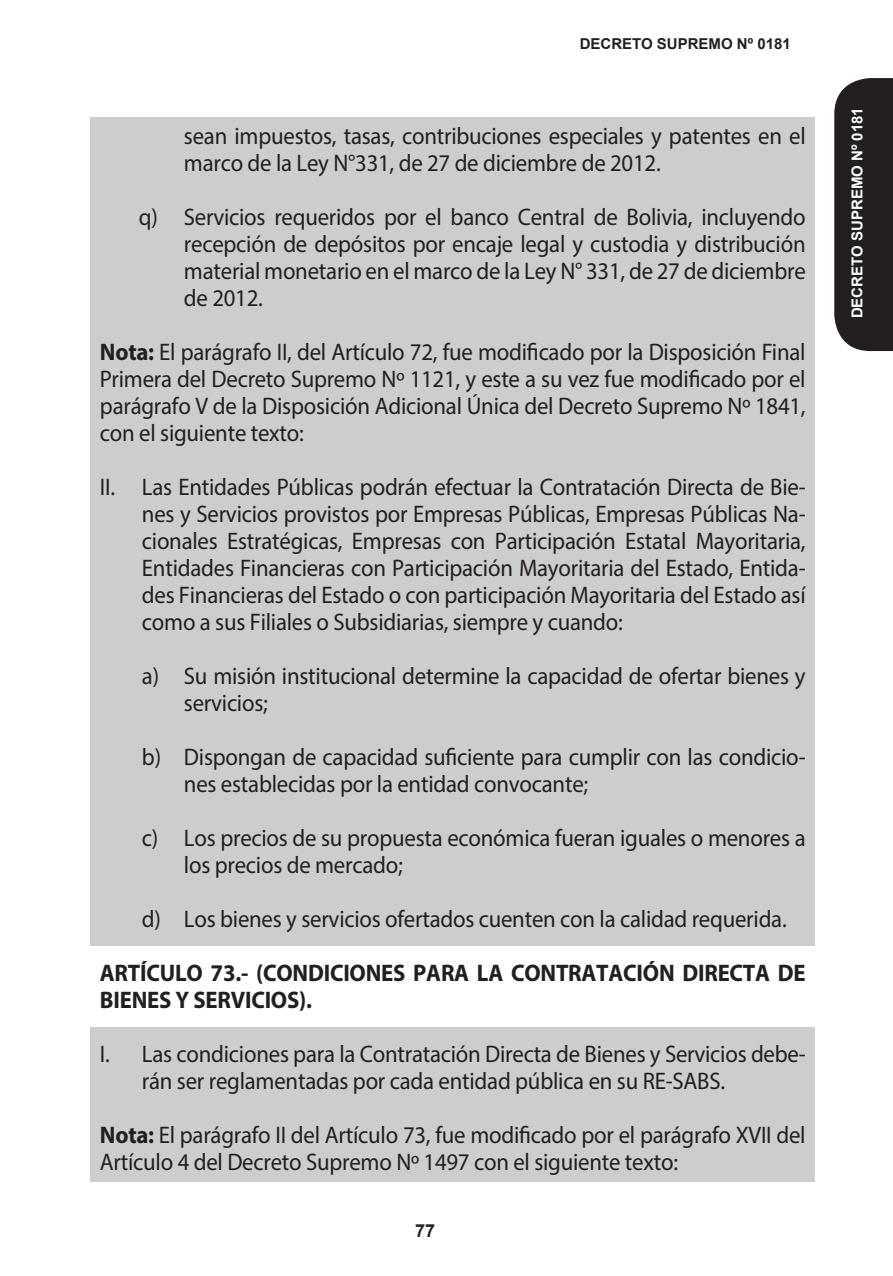
<style>
.page{position:relative;width:893px;height:1276px;background:#fff}
.page>*{position:absolute;margin:0;border:0;box-sizing:border-box;transform-origin:0 0}
.t1{font:24px/27px "Myriad Pro";letter-spacing:-.01em;color:#231f20;scale:.95 1}
.t2{font:700 24px/27px "Myriad Pro";letter-spacing:-.01em;color:#231f20;scale:.95 1}
.t3{font:700 18px "Arial";color:#231f20}
.t4{font:700 15px "Arial";color:#231f20}
.t5{font:700 15px "Arial";color:#fff}
.s1{font-weight:700}
</style>
<div class="page">
<div style="left:834px;top:78px;width:59px;height:273px;background:#231f20"></div>
<div style="left:90px;top:117px;width:725px;height:829px;background:#cccdcf"></div>
<div style="left:90px;top:1027px;width:725px;height:154px;background:#cccdcf"></div>
<p class="t4" style="left:580px;top:34px;width:213px">DECRETO SUPREMO Nº 0181</p>
<p class="t1" style="left:184px;top:122px;width:656px">sean impuestos, tasas, contribuciones especiales y patentes en el marco de la Ley N°331, de 27 de diciembre de 2012.</p>
<p class="t1" style="left:184px;top:203px;width:656px;text-align:justify;text-indent:-45px">q) Servicios requeridos por el banco Central de Bolivia, incluyendo recepción de depósitos por encaje legal y custodia y distribución material monetario en el marco de la Ley N° 331, de 27 de diciembre de 2012.</p>
<p class="t1" style="left:100px;top:338px;width:744px;text-align:justify"><span class="s1">Nota:</span> El parágrafo II, del Artículo 72, fue modificado por la Disposición Final Primera del Decreto Supremo Nº 1121, y este a su vez fue modificado por el parágrafo V de la Disposición Adicional Única del Decreto Supremo Nº 1841, con el siguiente texto:</p>
<p class="t1" style="left:142px;top:473px;width:700px;text-align:justify;text-indent:-42px">II. Las Entidades Públicas podrán efectuar la Contratación Directa de Bie&shy;nes y Servicios provistos por Empresas Públicas, Empresas Públicas Na&shy;cionales Estratégicas, Empresas con Participación Estatal Mayoritaria, Entidades Financieras con Participación Mayoritaria del Estado, Entida&shy;des Financieras del Estado o con participación Mayoritaria del Estado así como a sus Filiales o Subsidiarias, siempre y cuando:</p>
<p class="t1" style="left:184px;top:662px;width:656px;text-indent:-42px">a) Su misión institucional determine la capacidad de ofertar bienes y servicios;</p>
<p class="t1" style="left:184px;top:743px;width:656px;text-indent:-42px">b) Dispongan de capacidad suficiente para cumplir con las condicio&shy;nes establecidas por la entidad convocante;</p>
<p class="t1" style="left:184px;top:824px;width:656px;text-indent:-42px">c) Los precios de su propuesta económica fueran iguales o menores a los precios de mercado;</p>
<p class="t1" style="left:142px;top:905px;width:680px">d) Los bienes y servicios ofertados cuenten con la calidad requerida.</p>
<p class="t2" style="left:100px;top:958px;width:744px">ARTÍCULO 73.- (CONDICIONES PARA LA CONTRATACIÓN DIRECTA DE<br>BIENES Y SERVICIOS).</p>
<p class="t1" style="left:142px;top:1040px;width:700px;text-indent:-42px">I. Las condiciones para la Contratación Directa de Bienes y Servicios debe&shy;rán ser reglamentadas por cada entidad pública en su RE-SABS.</p>
<p class="t1" style="left:100px;top:1121px;width:744px"><span class="s1">Nota:</span> El parágrafo II del Artículo 73, fue modificado por el parágrafo XVII del<br>Artículo 4 del Decreto Supremo Nº 1497 con el siguiente texto:</p>
<p class="t3" style="left:415px;top:1219px;width:22px">77</p>
<p class="t5" style="left:847px;top:318px;width:213px;rotate:-90deg">DECRETO SUPREMO Nº 0181</p>
</div>
